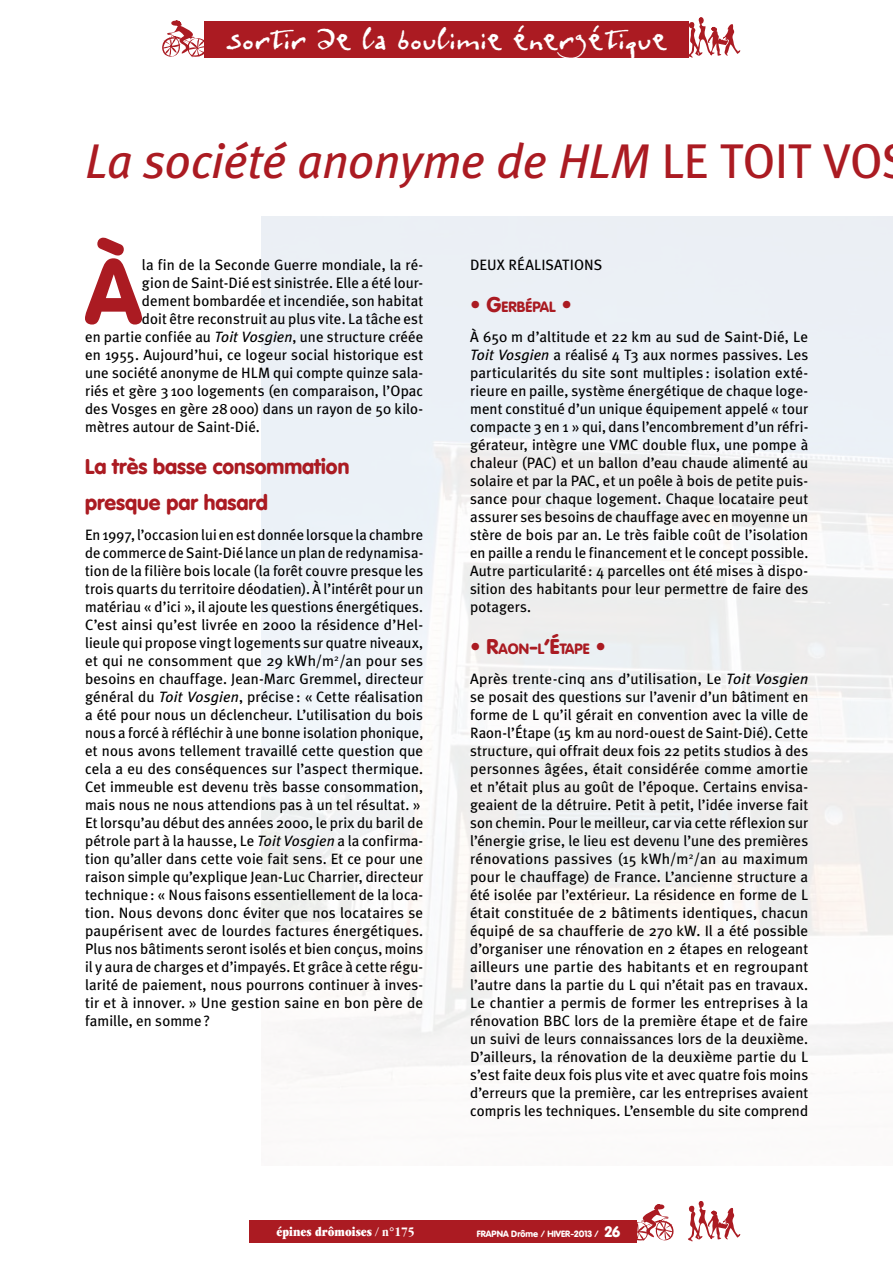
<style>
.page{position:relative;width:893px;height:1263px;background:#fff}
.page>*{position:absolute;margin:0;border:0;box-sizing:border-box;transform-origin:0 0}
.t1{font:900 90.15px "VAG Rounded";color:#ab1b22}
.t2{font:italic 48.75px "Meta Plus";letter-spacing:-.01em;color:#ab1b22}
.t3{font:37.5px "Contrivance";color:#fff}
.t4{font:900 21px/36px "VAG Rounded";color:#ab1b22}
.t5{font:15px/18px "Meta Plus";letter-spacing:.005em;color:#000;text-align:justify}
.t6{font:900 14.7px "VAG Rounded";color:#ab1b22}
.t7{font:ultra-condensed 13.5px "Garamond";color:#fff}
.t8{font:900 9px "VAG Rounded";color:#fff}
.s1{font-style:normal}
.s2{font-style:italic}
.s3{font-size:21px}
.s4{font-weight:300;font-stretch:condensed}
.s5{font-weight:700;font-stretch:condensed}
.s6{font-size:15px}
</style>
<div class="page">
<div style="left:249px;top:1221px;width:387px;height:22px;background:#ab1b22"></div>
<div style="left:204px;top:21px;width:485px;height:37px;background:#ab1b22"></div>
<svg style="left:162px;top:20px;width:42px;height:38px"></svg>
<svg style="left:628px;top:1204px;width:45px;height:39px"></svg>
<svg style="left:689px;top:17px;width:51px;height:41px"></svg>
<svg style="left:688px;top:1201px;width:52px;height:40px"></svg>
<h3 class="t3" style="left:225px;top:14px;width:444px">sortir de la boulimie énergétique</h3>
<h2 class="t2" style="left:85px;top:133px;width:799px">La société anonyme de HLM <span class="s1">LE TOIT VO</span></h2>
<h1 class="t1" style="left:85px;top:255px;width:58px">À</h1>
<p class="t5" style="left:142px;top:256px;width:283px">la fin de la Seconde Guerre mondiale, la ré-</p>
<p class="t5" style="left:142px;top:274px;width:283px">gion de Saint-Dié est sinistrée. Elle a été lour-</p>
<p class="t5" style="left:142px;top:292px;width:283px">dement bombardée et incendiée, son habitat</p>
<p class="t5" style="left:142px;top:310px;width:283px">doit être reconstruit au plus vite. La tâche est</p>
<p class="t5" style="left:85px;top:328px;width:340px">en partie confiée au <span class="s2">Toit Vosgien</span>, une structure créée</p>
<p class="t5" style="left:85px;top:346px;width:340px">en 1955. Aujourd’hui, ce logeur social historique est</p>
<p class="t5" style="left:85px;top:364px;width:340px">une société anonyme de HLM qui compte quinze sala-</p>
<p class="t5" style="left:85px;top:382px;width:339px">riés et gère 3100 logements (en comparaison, l’Opac</p>
<p class="t5" style="left:85px;top:400px;width:340px">des Vosges en gère 28000) dans un rayon de 50 kilo-</p>
<p class="t5" style="left:85px;top:418px;width:176px">mètres autour de Saint-Dié.</p>
<h3 class="t4" style="left:85px;top:450px;width:266px">La très basse consommation presque par hasard</h3>
<p class="t5" style="left:85px;top:526px;width:340px;text-align:left">En 1997, l’occasion lui en est donnée lorsque la chambre de commerce de Saint-Dié lance un plan de redynamisa&shy;tion de la filière bois locale (la forêt couvre presque les trois quarts du territoire déodatien). À l’intérêt pour un matériau « d’ici », il ajoute les questions énergétiques.<br>C’est ainsi qu’est livrée en 2000 la résidence d’Hel&shy;lieule qui propose vingt logements sur quatre niveaux, et qui ne consomment que 29 kWh/m<sup>2</sup>/an pour ses besoins en chauffage. Jean-Marc Gremmel, directeur général du <span class="s2">Toit Vosgien</span>, précise : « Cette réalisation a été pour nous un déclencheur. L’utilisation du bois nous a forcé à réfléchir à une bonne isolation phonique, et nous avons tellement travaillé cette question que cela a eu des conséquences sur l’aspect thermique.<br>Cet immeuble est devenu très basse consommation, mais nous ne nous attendions pas à un tel résultat. » Et lorsqu’au début des années 2000, le prix du baril de pétrole part à la hausse, Le <span class="s2">Toit Vosgien</span> a la confirma&shy;tion qu’aller dans cette voie fait sens. Et ce pour une raison simple qu’explique Jean-Luc Charrier, directeur technique: « Nous faisons essentiellement de la loca&shy;tion. Nous devons donc éviter que nos locataires se paupérisent avec de lourdes factures énergétiques.<br>Plus nos bâtiments seront isolés et bien conçus, moins il y aura de charges et d’impayés. Et grâce à cette régu&shy;larité de paiement, nous pourrons continuer à inves&shy;tir et à innover. » Une gestion saine en bon père de famille, en somme?</p>
<p class="t5" style="left:470px;top:256px;width:134px">DEUX RÉALISATIONS</p>
<p class="t6" style="left:470px;top:301px;width:103px"><span class="s3">• G</span>ERBÉPAL <span class="s3">•</span></p>
<p class="t5" style="left:470px;top:328px;width:340px">À 650 m d’altitude et 22 km au sud de Saint-Dié, Le <span class="s2">Toit Vosgien</span> a réalisé 4 T3 aux normes passives. Les particularités du site sont multiples : isolation exté&shy;rieure en paille, système énergétique de chaque loge&shy;ment constitué d’un unique équipement appelé « tour compacte 3 en 1 » qui, dans l’encombrement d’un réfri&shy;gérateur, intègre une VMC double flux, une pompe à chaleur (PAC) et un ballon d’eau chaude alimenté au solaire et par la PAC, et un poêle à bois de petite puis&shy;sance pour chaque logement. Chaque locataire peut assurer ses besoins de chauffage avec en moyenne un stère de bois par an. Le très faible coût de l’isolation en paille a rendu le financement et le concept possible.<br>Autre particularité : 4 parcelles ont été mises à dispo&shy;sition des habitants pour leur permettre de faire des potagers.</p>
<p class="t6" style="left:470px;top:643px;width:137px"><span class="s3">• R</span>AON<span class="s3">-</span>L<span class="s3">’É</span>TAPE <span class="s3">•</span></p>
<p class="t5" style="left:470px;top:670px;width:340px">Après trente-cinq ans d’utilisation, Le <span class="s2">Toit Vosgien </span>se posait des questions sur l’avenir d’un bâtiment en forme de L qu’il gérait en convention avec la ville de Raon-l’Étape (15 km au nord-ouest de Saint-Dié). Cette structure, qui offrait deux fois 22 petits studios à des personnes âgées, était considérée comme amortie et n’était plus au goût de l’époque. Certains envisa&shy;geaient de la détruire. Petit à petit, l’idée inverse fait son chemin. Pour le meilleur, car via cette réflexion sur l’énergie grise, le lieu est devenu l’une des premières rénovations passives (15 kWh/m<sup>2</sup>/an au maximum pour le chauffage) de France. L’ancienne structure a été isolée par l’extérieur. La résidence en forme de L était constituée de 2 bâtiments identiques, chacun équipé de sa chaufferie de 270 kW. Il a été possible d’organiser une rénovation en 2 étapes en relogeant ailleurs une partie des habitants et en regroupant l’autre dans la partie du L qui n’était pas en travaux.<br>Le chantier a permis de former les entreprises à la rénovation BBC lors de la première étape et de faire un suivi de leurs connaissances lors de la deuxième.<br>D’ailleurs, la rénovation de la deuxième partie du L s’est faite deux fois plus vite et avec quatre fois moins d’erreurs que la première, car les entreprises avaient compris les techniques. L’ensemble du site comprend</p>
<p class="t7" style="left:276px;top:1227px;width:140px">épines drômoises <span class="s4">/</span> <span class="s5">n°175</span></p>
<p class="t8" style="left:477px;top:1230px;width:145px">FRAPNA Drôme / HIVER-2013 / <span class="s6">26</span></p>
</div>
